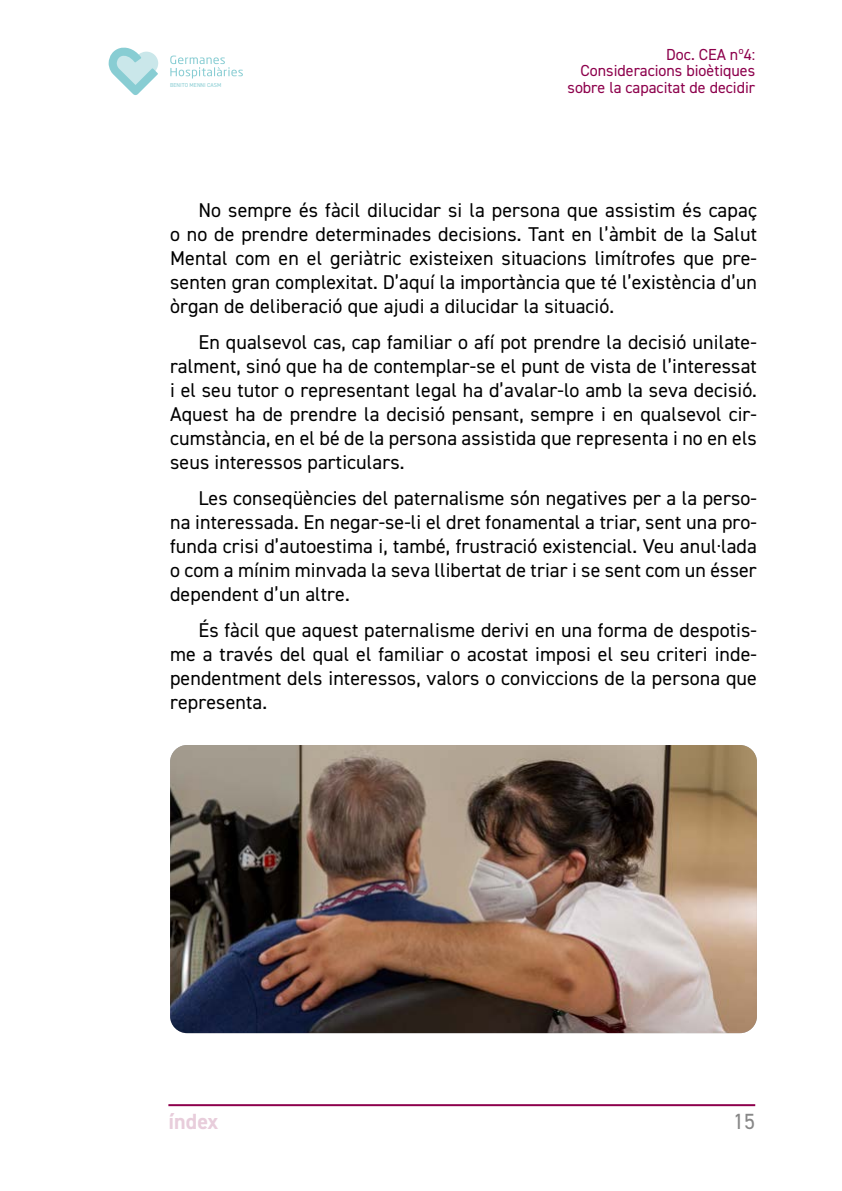
<style>
.page{position:relative;width:842px;height:1191px;background:#fff}
.page>*{position:absolute;margin:0;border:0;box-sizing:border-box;transform-origin:0 0}
.t1{font:700 22px "DIN2014";letter-spacing:.005em;color:#e8cddb}
.t2{font:22px "DIN2014";color:#878787}
.t3{font:20px/24px "DIN2014";letter-spacing:.005em;color:#000;text-align:justify}
.t4{font:16px/16.8px "DIN2014";color:#8d004c;text-align:right}
.t5{font:5.6px "DIN2014";color:#88cdd3}
</style>
<div class="page">
<hr style="left:168px;top:1104px;width:587px;height:2px;background:#8d004c">
<svg style="left:109px;top:47px;width:49px;height:48px"></svg>
<svg style="left:170px;top:56px;width:73px;height:23px"></svg>
<img style="left:170px;top:745px;width:587px;height:288px">
<p class="t5" style="left:170px;top:81px;width:53px">BENITO MENNI CASM</p>
<p class="t4" style="left:567px;top:45px;width:189px">Doc. CEA nº4:<br>Consideracions bioètiques sobre la capacitat de decidir</p>
<p class="t3" style="left:170px;top:197px;width:588px;text-indent:28px">No sempre és fàcil dilucidar si la persona que assistim és capaç o no de prendre determinades decisions. Tant en l’àmbit de la Salut Mental com en el geriàtric existeixen situacions limítrofes que pre&shy;senten gran complexitat. D’aquí la importància que té l’existència d’un òrgan de deliberació que ajudi a dilucidar la situació.</p>
<p class="t3" style="left:170px;top:329px;width:588px;text-indent:28px">En qualsevol cas, cap familiar o afí pot prendre la decisió unilate&shy;ralment, sinó que ha de contemplar-se el punt de vista de l’interessat i el seu tutor o representant legal ha d’avalar-lo amb la seva decisió.<br>Aquest ha de prendre la decisió pensant, sempre i en qualsevol cir&shy;cumstància, en el bé de la persona assistida que representa i no en els seus interessos particulars.</p>
<p class="t3" style="left:170px;top:485px;width:588px;text-indent:28px">Les conseqüències del paternalisme són negatives per a la perso&shy;na interessada. En negar-se-li el dret fonamental a triar, sent una pro&shy;funda crisi d’autoestima i, també, frustració existencial. Veu anul·lada o com a mínim minvada la seva llibertat de triar i se sent com un ésser dependent d’un altre.</p>
<p class="t3" style="left:170px;top:617px;width:588px;text-indent:28px">És fàcil que aquest paternalisme derivi en una forma de despotis&shy;me a través del qual el familiar o acostat imposi el seu criteri inde&shy;pendentment dels interessos, valors o conviccions de la persona que representa.</p>
<p class="t1" style="left:168px;top:1107px;width:52px">índex</p>
<p class="t2" style="left:733px;top:1107px;width:23px">15</p>
</div>
